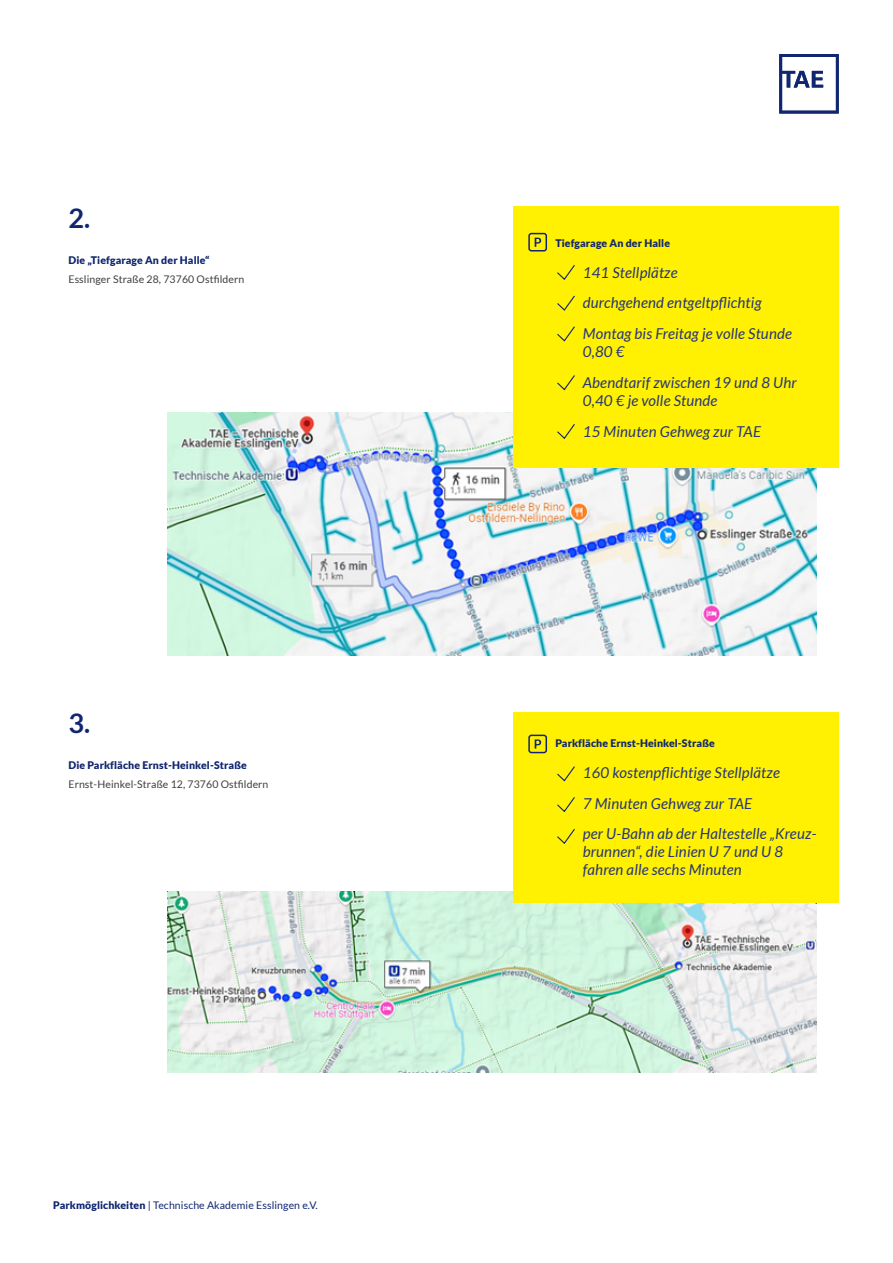
<style>
.page{position:relative;width:893px;height:1263px;background:#fff}
.page>*{position:absolute;margin:0;border:0;box-sizing:border-box;transform-origin:0 0}
.Inhalt_-_Titel_groß{font:700 27px "Lato";color:#112670}
.Rückseite___Aufzählung{font:italic 15px/18px "Lato";letter-spacing:.01em;color:#253478}
.Inhalt___Zwischenüberschrift_kurz{font:900 10.5px "Lato";letter-spacing:.01em;color:#112670}
.Inhalt___Fließtext{font:10.5px "Lato";letter-spacing:.01em;color:#3e3e3f}
.Titel___Label_oben__Themenfeld{font:10.5px "Lato";letter-spacing:.01em;color:#112670}
.s1{font-weight:900}
</style>
<div class="page">
<img style="left:167px;top:412px;width:649px;height:243px">
<img style="left:167px;top:892px;width:649px;height:180px">
<div style="left:513px;top:712px;width:326px;height:190px;background:#fff101"></div>
<svg style="left:557px;top:766px;width:18px;height:16px"></svg>
<svg style="left:557px;top:797px;width:18px;height:16px"></svg>
<svg style="left:557px;top:829px;width:18px;height:15px"></svg>
<div style="left:513px;top:207px;width:326px;height:261px;background:#fff101"></div>
<svg style="left:557px;top:265px;width:18px;height:15px"></svg>
<svg style="left:557px;top:295px;width:18px;height:16px"></svg>
<svg style="left:557px;top:326px;width:18px;height:16px"></svg>
<svg style="left:557px;top:375px;width:18px;height:16px"></svg>
<svg style="left:557px;top:424px;width:18px;height:15px"></svg>
<div style="left:528px;top:233px;width:19px;height:18px;border:2px solid #112670;border-radius:2px"></div>
<svg style="left:535px;top:238px;width:6px;height:9px"></svg>
<div style="left:528px;top:735px;width:19px;height:18px;border:2px solid #112670;border-radius:2px"></div>
<svg style="left:535px;top:739px;width:6px;height:10px"></svg>
<svg style="left:779px;top:54px;width:60px;height:60px"></svg>
<p class="Inhalt_-_Titel_groß" style="left:68px;top:203px;width:23px">2.</p>
<p class="Inhalt___Zwischenüberschrift_kurz" style="left:68px;top:254px;width:143px">Die „Tiefgarage An der Halle“</p>
<p class="Inhalt___Fließtext" style="left:68px;top:273px;width:177px">Esslinger Straße 28, 73760 Ostfildern</p>
<p class="Inhalt_-_Titel_groß" style="left:68px;top:708px;width:23px">3.</p>
<p class="Inhalt___Zwischenüberschrift_kurz" style="left:68px;top:759px;width:180px">Die Parkfläche Ernst-Heinkel-Straße</p>
<p class="Inhalt___Fließtext" style="left:68px;top:778px;width:202px">Ernst-Heinkel-Straße 12, 73760 Ostfildern</p>
<p class="Titel___Label_oben__Themenfeld" style="left:53px;top:1199px;width:266px"><span class="s1">Parkmöglichkeiten</span> | Technische Akademie Esslingen e.V.</p>
<p class="Inhalt___Zwischenüberschrift_kurz" style="left:555px;top:237px;width:116px">Tiefgarage An der Halle</p>
<p class="Rückseite___Aufzählung" style="left:583px;top:263px;width:96px">141 Stellplätze</p>
<p class="Rückseite___Aufzählung" style="left:583px;top:294px;width:180px">durchgehend entgeltpflichtig</p>
<p class="Rückseite___Aufzählung" style="left:583px;top:325px;width:211px">Montag bis Freitag je volle Stunde<br>0,80 €</p>
<p class="Rückseite___Aufzählung" style="left:583px;top:374px;width:215px">Abendtarif zwischen 19 und 8 Uhr<br>0,40 € je volle Stunde</p>
<p class="Rückseite___Aufzählung" style="left:583px;top:423px;width:180px">15 Minuten Gehweg zur TAE</p>
<p class="Inhalt___Zwischenüberschrift_kurz" style="left:555px;top:737px;width:161px">Parkfläche Ernst-Heinkel-Straße</p>
<p class="Rückseite___Aufzählung" style="left:583px;top:764px;width:199px">160 kostenpflichtige Stellplätze</p>
<p class="Rückseite___Aufzählung" style="left:583px;top:795px;width:171px">7 Minuten Gehweg zur TAE</p>
<p class="Rückseite___Aufzählung" style="left:583px;top:825px;width:235px">per U-Bahn ab der Haltestelle „Kreuz&shy;brunnen“, die Linien U 7 und U 8 fahren alle sechs Minuten</p>
</div>
